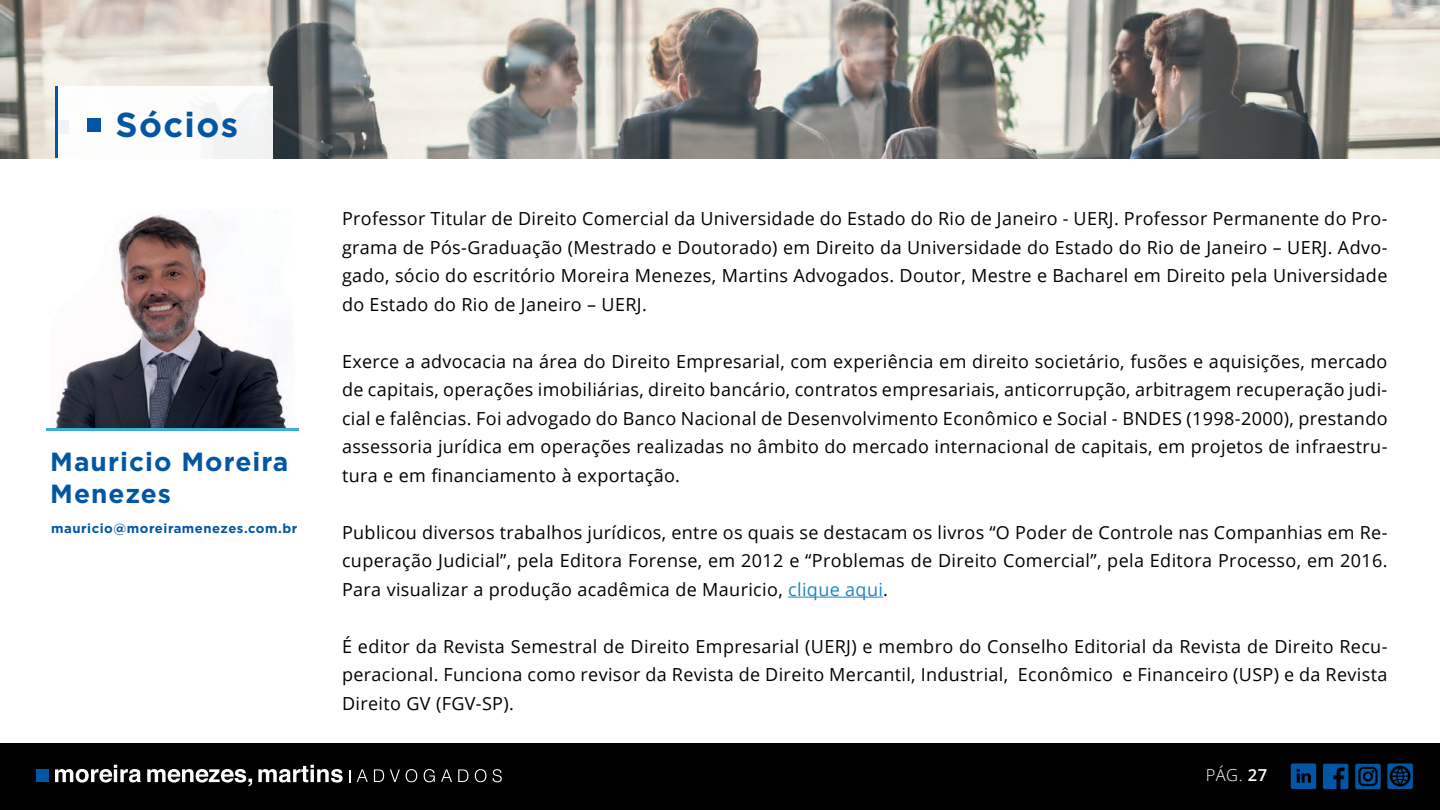
<style>
.page{position:relative;width:1440px;height:810px;background:#fff}
.page>*{position:absolute;margin:0;border:0;box-sizing:border-box;transform-origin:0 0}
.t1{font:700 34.65px "Gotham";letter-spacing:.04em;color:#0356a3}
.t2{font:700 26.25px/31.5px "Gotham";letter-spacing:.04em;color:#0356a3}
.t3{font:18px/28.5px "Open Sans";letter-spacing:.02em;color:#000001;text-align:justify}
.t4{font:700 13.12px "Gotham";letter-spacing:.04em;color:#0356a3}
.s1{color:#1d86c3}
</style>
<div class="page">
<div style="left:0;top:743px;width:1440px;height:67px;background:#000001"></div>
<div style="left:36px;top:769px;width:13px;height:13px;background:#0356a3"></div>
<svg style="left:55px;top:765px;width:86px;height:18px"></svg>
<svg style="left:147px;top:769px;width:105px;height:17px"></svg>
<svg style="left:258px;top:765px;width:85px;height:18px"></svg>
<svg style="left:357px;top:769px;width:11px;height:13px"></svg>
<svg style="left:374px;top:769px;width:10px;height:13px"></svg>
<svg style="left:390px;top:769px;width:10px;height:13px"></svg>
<svg style="left:406px;top:769px;width:11px;height:13px"></svg>
<svg style="left:424px;top:769px;width:11px;height:13px"></svg>
<svg style="left:441px;top:769px;width:11px;height:13px"></svg>
<svg style="left:458px;top:769px;width:10px;height:13px"></svg>
<svg style="left:475px;top:769px;width:11px;height:13px"></svg>
<svg style="left:493px;top:769px;width:9px;height:13px"></svg>
<svg style="left:349px;top:770px;width:1px;height:12px"></svg>
<svg style="left:1323px;top:764px;width:25px;height:25px"></svg>
<svg style="left:1291px;top:763px;width:25px;height:26px"></svg>
<svg style="left:1387px;top:763px;width:26px;height:26px"></svg>
<div style="left:1355px;top:764px;width:26px;height:25px;background:#03569f;border-radius:2px"></div>
<svg style="left:1358px;top:767px;width:20px;height:19px"></svg>
<hr style="left:788px;top:597px;width:95px;height:1px;background:#1d86c3">
<img style="left:0;top:0;width:1440px;height:158px">
<div style="left:57px;top:86px;width:215px;height:73px;background:#fff"></div>
<div style="left:87px;top:118px;width:13px;height:13px;background:#0356a3"></div>
<hr style="left:56px;top:86px;width:2px;height:72px;background:#0356a3">
<img style="left:55px;top:215px;width:232px;height:213px">
<hr style="left:46px;top:428px;width:253px;height:3px;background:#3dafdb">
<h1 class="t1" style="left:116px;top:105px;width:124px">Sócios</h1>
<h2 class="t2" style="left:50px;top:445px;width:240px">Mauricio Moreira<br>Menezes</h2>
<p class="t4" style="left:51px;top:521px;width:247px">mauricio@moreiramenezes.com.br</p>
<p class="t3" style="left:342px;top:204px;width:1047px">Professor Titular de Direito Comercial da Universidade do Estado do Rio de Janeiro - UERJ. Professor Permanente do Pro&shy;grama de Pós-Graduação (Mestrado e Doutorado) em Direito da Universidade do Estado do Rio de Janeiro – UERJ. Advo&shy;gado, sócio do escritório Moreira Menezes, Martins Advogados. Doutor, Mestre e Bacharel em Direito pela Universidade do Estado do Rio de Janeiro – UERJ.</p>
<p class="t3" style="left:342px;top:347px;width:1047px">Exerce a advocacia na área do Direito Empresarial, com experiência em direito societário, fusões e aquisições, mercado de capitais, operações imobiliárias, direito bancário, contratos empresariais, anticorrupção, arbitragem recuperação judi&shy;cial e falências. Foi advogado do Banco Nacional de Desenvolvimento Econômico e Social - BNDES (1998-2000), prestando assessoria jurídica em operações realizadas no âmbito do mercado internacional de capitais, em projetos de infraestru&shy;tura e em financiamento à exportação.</p>
<p class="t3" style="left:342px;top:517px;width:1047px">Publicou diversos trabalhos jurídicos, entre os quais se destacam os livros “O Poder de Controle nas Companhias em Re&shy;cuperação Judicial”, pela Editora Forense, em 2012 e “Problemas de Direito Comercial”, pela Editora Processo, em 2016.<br>Para visualizar a produção acadêmica de Mauricio, <span class="s1">clique aqui</span>.</p>
<p class="t3" style="left:342px;top:631px;width:1047px">É editor da Revista Semestral de Direito Empresarial (UERJ) e membro do Conselho Editorial da Revista de Direito Recu&shy;peracional. Funciona como revisor da Revista de Direito Mercantil, Industrial, Econômico e Financeiro (USP) e da Revista Direito GV (FGV-SP).</p>
</div>
